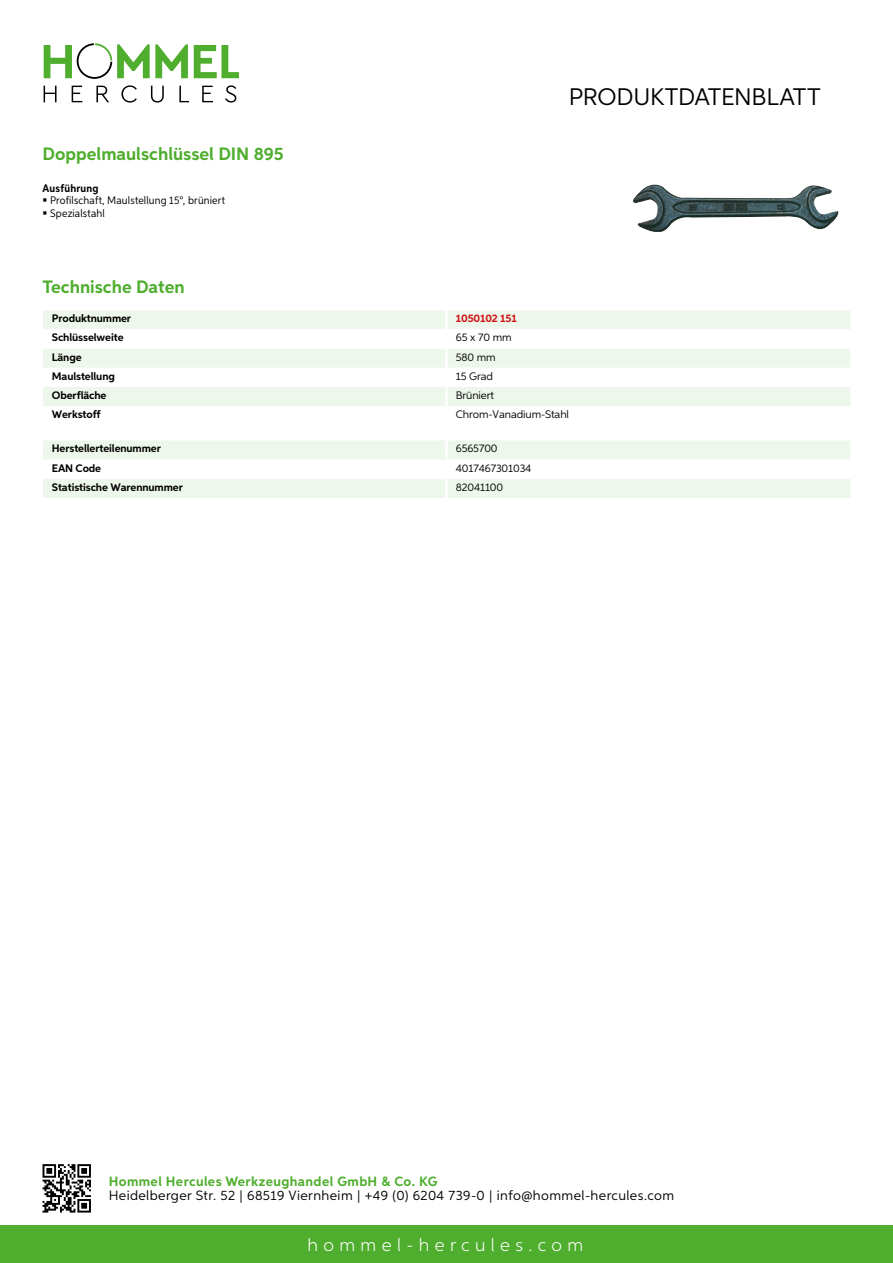
<style>
.page{position:relative;width:893px;height:1263px;background:#fff}
.page>*{position:absolute;margin:0;border:0;box-sizing:border-box;transform-origin:0 0}
.t1{font:24px "Aspira";letter-spacing:-.01em;color:#000}
.t2{font:700 18px "Aspira";color:#50ae2f}
.t3{font:300 18px "Aspira";letter-spacing:.3em;color:#fff}
.t4{font:13.5px "Aspira";letter-spacing:.03em;color:#000}
.t5{font:700 13.5px "Aspira";letter-spacing:.03em;color:#50ae2f}
.t6{font:700 10.95px "Aspira";letter-spacing:-.01em;color:#000}
.t7{font:10.95px "Aspira";letter-spacing:-.01em;color:#000}
.t8{font:10.95px/12.8px "Aspira Nar";letter-spacing:.015em;color:#000}
.t9{font:700 10.95px "Aspira";letter-spacing:-.01em;color:#cd1013}
.t10{font:700 10.95px "Aspira Nar";letter-spacing:.02em;color:#000}
</style>
<div class="page">
<div style="left:0;top:1226px;width:893px;height:37px;background:#50ae2f"></div>
<svg style="left:43px;top:1164px;width:48px;height:48px"></svg>
<svg style="left:194px;top:45px;width:45px;height:33px"></svg>
<svg style="left:44px;top:43px;width:144px;height:36px"></svg>
<svg style="left:44px;top:86px;width:13px;height:16px"></svg>
<svg style="left:72px;top:86px;width:10px;height:16px"></svg>
<svg style="left:96px;top:86px;width:13px;height:16px"></svg>
<svg style="left:121px;top:85px;width:16px;height:18px"></svg>
<svg style="left:151px;top:86px;width:13px;height:17px"></svg>
<svg style="left:179px;top:86px;width:10px;height:16px"></svg>
<svg style="left:202px;top:86px;width:11px;height:16px"></svg>
<svg style="left:225px;top:85px;width:11px;height:18px"></svg>
<div style="left:43px;top:310px;width:807px;height:19px;background:#eef7eb"></div>
<svg style="left:43px;top:349px;width:807px;height:57px;fill:#eef7eb"></svg>
<hr style="left:445px;top:310px;width:3px;height:19px;background:#fff">
<hr style="left:445px;top:349px;width:3px;height:19px;background:#fff">
<hr style="left:445px;top:368px;width:3px;height:19px;background:#fff">
<hr style="left:445px;top:387px;width:3px;height:19px;background:#fff">
<svg style="left:43px;top:441px;width:807px;height:57px"></svg>
<hr style="left:445px;top:479px;width:3px;height:19px;background:#fff">
<img style="left:633px;top:184px;width:206px;height:48px">
<h2 class="t2" style="left:43px;top:142px;width:243px">Doppelmaulschlüssel DIN 895</h2>
<p class="t10" style="left:43px;top:181px;width:58px">Ausführung</p>
<p class="t8" style="left:50px;top:194px;width:177px">Profilschaft, Maulstellung 15°, brüniert<br>Spezialstahl</p>
<h1 class="t1" style="left:569px;top:82px;width:253px">Produktdatenblatt</h1>
<h2 class="t2" style="left:43px;top:276px;width:144px">Technische Daten</h2>
<p class="t6" style="left:52px;top:312px;width:81px">Produktnummer</p>
<p class="t9" style="left:456px;top:312px;width:62px">1050102 151</p>
<p class="t6" style="left:52px;top:331px;width:73px">Schlüsselweite</p>
<p class="t7" style="left:456px;top:331px;width:57px">65 x 70 mm</p>
<p class="t6" style="left:52px;top:350px;width:31px">Länge</p>
<p class="t7" style="left:456px;top:350px;width:41px">580 mm</p>
<p class="t6" style="left:52px;top:369px;width:65px">Maulstellung</p>
<p class="t7" style="left:456px;top:369px;width:39px">15 Grad</p>
<p class="t6" style="left:52px;top:388px;width:56px">Oberfläche</p>
<p class="t7" style="left:456px;top:388px;width:40px">Brüniert</p>
<p class="t6" style="left:52px;top:407px;width:50px">Werkstoff</p>
<p class="t7" style="left:456px;top:407px;width:115px">Chrom-Vanadium-Stahl</p>
<p class="t6" style="left:52px;top:442px;width:111px">Herstellerteilenummer</p>
<p class="t7" style="left:456px;top:442px;width:43px">6565700</p>
<p class="t6" style="left:52px;top:461px;width:51px">EAN Code</p>
<p class="t7" style="left:456px;top:461px;width:77px">4017467301034</p>
<p class="t6" style="left:52px;top:480px;width:132px">Statistische Warennummer</p>
<p class="t7" style="left:456px;top:480px;width:49px">82041100</p>
<p class="t5" style="left:109px;top:1172px;width:330px">Hommel Hercules Werkzeughandel GmbH &amp; Co. KG</p>
<p class="t4" style="left:109px;top:1187px;width:567px">Heidelberger Str. 52 | 68519 Viernheim | +49 (0) 6204 739-0 | info@hommel-hercules.com</p>
<h2 class="t3" style="left:307px;top:1234px;width:277px">hommel-hercules.com</h2>
</div>
